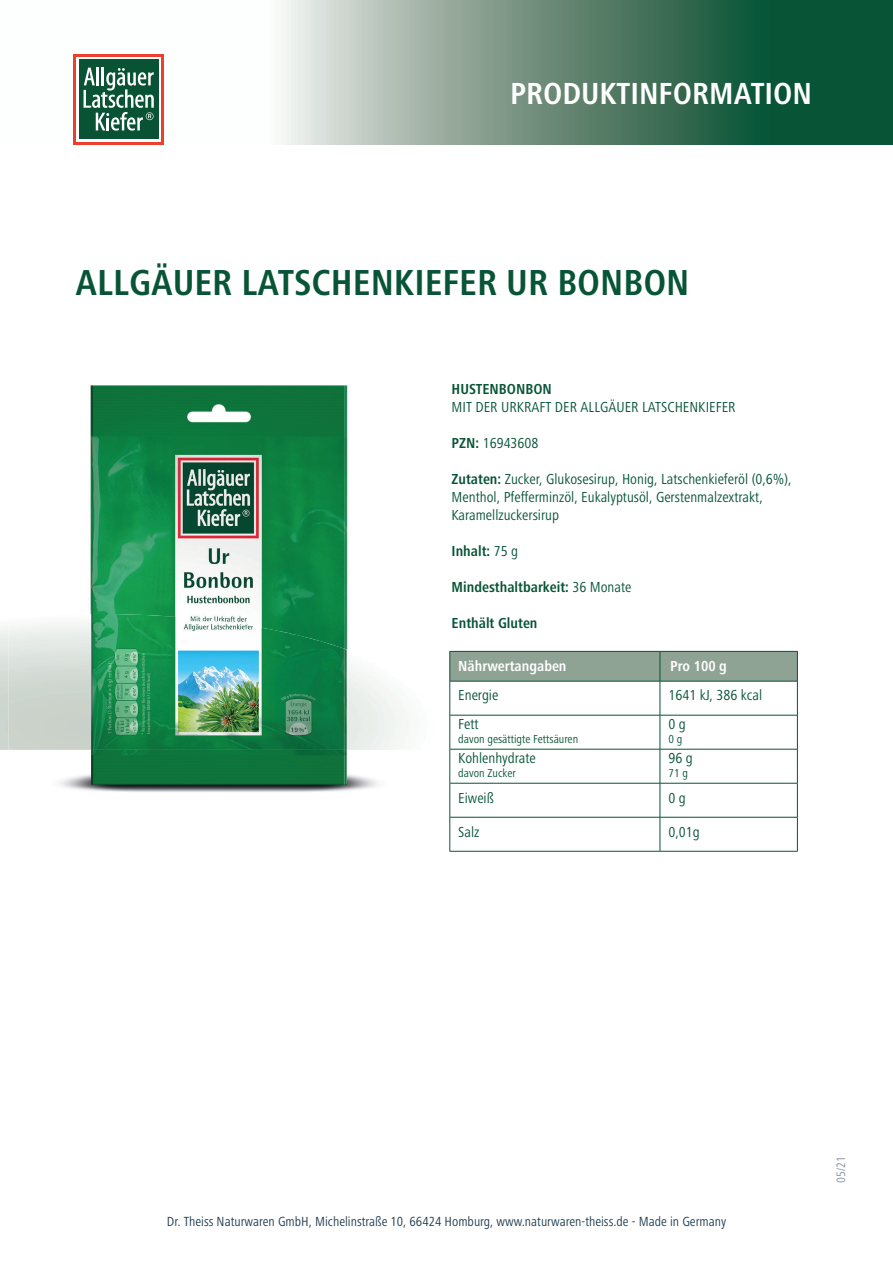
<style>
.page{position:relative;width:893px;height:1263px;background:#fff}
.page>*{position:absolute;margin:0;border:0;box-sizing:border-box;transform-origin:0 0}
.t1{font:700 condensed 37.35px "Frutiger Next LTW1 G";color:#075437}
.t2{font:700 condensed 31.5px "Frutiger Next LTW1 G";color:#fff}
.t3{font:condensed 15px/18px "Frutiger Next LTW1 G";color:#075437}
.t4{font:700 condensed 15px "Frutiger Next LTW1 G";color:#075437}
.t5{font:700 condensed 15px "Frutiger Next LTW1 G";color:#fff}
.t6{font:condensed 13.65px "Frutiger Next LTW1 G";color:#213d50}
.t7{font:condensed 12.6px "Frutiger Next LTW1 G";color:#8491a0}
.t8{font:condensed 12px "Frutiger Next LTW1 G";color:#075437}
.s1{font-weight:700}
.s2{font-weight:400}
</style>
<div class="page">
<svg style="left:73px;top:0;width:820px;height:145px"></svg>
<img style="left:0;top:627px;width:9px;height:123px">
<img style="left:90px;top:385px;width:258px;height:229px">
<img style="left:9px;top:614px;width:398px;height:178px">
<div style="left:73px;top:54px;width:91px;height:90px;background:#ed3f2e"></div>
<svg style="left:76px;top:57px;width:85px;height:84px"></svg>
<div style="left:79px;top:59px;width:79px;height:80px;background:#075334"></div>
<svg style="left:84px;top:67px;width:70px;height:64px"></svg>
<hr style="left:449px;top:681px;width:1px;height:34px;background:#075437">
<hr style="left:797px;top:681px;width:1px;height:34px;background:#075437">
<hr style="left:449px;top:715px;width:1px;height:34px;background:#075437">
<hr style="left:797px;top:715px;width:1px;height:34px;background:#075437">
<hr style="left:449px;top:749px;width:1px;height:34px;background:#075437">
<hr style="left:797px;top:749px;width:1px;height:34px;background:#075437">
<hr style="left:449px;top:783px;width:1px;height:34px;background:#075437">
<hr style="left:797px;top:783px;width:1px;height:34px;background:#075437">
<hr style="left:449px;top:817px;width:1px;height:34px;background:#075437">
<hr style="left:797px;top:817px;width:1px;height:34px;background:#075437">
<hr style="left:449px;top:851px;width:211px;height:1px;background:#075437">
<hr style="left:660px;top:851px;width:138px;height:1px;background:#075437">
<svg style="left:449px;top:651px;width:349px;height:30px;background:#889f90"></svg>
<hr style="left:450px;top:681px;width:210px;height:1px;background:#075437">
<hr style="left:660px;top:681px;width:137px;height:1px;background:#075437">
<hr style="left:660px;top:681px;width:1px;height:34px;background:#075437">
<hr style="left:450px;top:715px;width:210px;height:1px;background:#075437">
<hr style="left:660px;top:715px;width:137px;height:1px;background:#075437">
<hr style="left:660px;top:715px;width:1px;height:34px;background:#075437">
<hr style="left:450px;top:749px;width:210px;height:1px;background:#075437">
<hr style="left:660px;top:749px;width:137px;height:1px;background:#075437">
<hr style="left:660px;top:749px;width:1px;height:34px;background:#075437">
<hr style="left:450px;top:783px;width:210px;height:1px;background:#075437">
<hr style="left:660px;top:783px;width:137px;height:1px;background:#075437">
<hr style="left:660px;top:783px;width:1px;height:34px;background:#075437">
<hr style="left:450px;top:817px;width:210px;height:1px;background:#075437">
<hr style="left:660px;top:817px;width:137px;height:1px;background:#075437">
<hr style="left:660px;top:817px;width:1px;height:34px;background:#075437">
<h2 class="t2" style="left:510px;top:76px;width:304px">PRODUKTINFORMATION</h2>
<h1 class="t1" style="left:75px;top:261px;width:616px">ALLGÄUER LATSCHENKIEFER UR BONBON</h1>
<p class="t4" style="left:452px;top:380px;width:102px">HUSTENBONBON</p>
<p class="t3" style="left:452px;top:398px;width:286px">MIT DER URKRAFT DER ALLGÄUER LATSCHENKIEFER</p>
<p class="t3" style="left:452px;top:434px;width:88px"><span class="s1">PZN:</span> 16943608</p>
<p class="t3" style="left:452px;top:470px;width:341px"><span class="s1">Zutaten:</span> Zucker, Glukosesirup, Honig, Latschenkieferöl (0,6%),<br>Menthol, Pfefferminzöl, Eukalyptusöl, Gerstenmalzextrakt,<br>Karamellzuckersirup</p>
<p class="t4" style="left:452px;top:542px;width:68px">Inhalt: <span class="s2">75 g</span></p>
<p class="t4" style="left:452px;top:578px;width:181px">Mindesthaltbarkeit: <span class="s2">36 Monate</span></p>
<p class="t4" style="left:452px;top:614px;width:87px">Enthält Gluten</p>
<p class="t5" style="left:458px;top:657px;width:110px">Nährwertangaben</p>
<p class="t5" style="left:670px;top:657px;width:58px">Pro 100 g</p>
<p class="t3" style="left:458px;top:686px;width:42px">Energie</p>
<p class="t3" style="left:668px;top:686px;width:95px">1641 kJ, 386 kcal</p>
<p class="t3" style="left:458px;top:715px;width:22px">Fett</p>
<p class="t8" style="left:458px;top:732px;width:121px">davon gesättigte Fettsäuren</p>
<p class="t3" style="left:668px;top:715px;width:19px">0 g</p>
<p class="t8" style="left:668px;top:732px;width:15px">0 g</p>
<p class="t3" style="left:458px;top:749px;width:79px">Kohlenhydrate</p>
<p class="t8" style="left:458px;top:766px;width:59px">davon Zucker</p>
<p class="t3" style="left:668px;top:749px;width:26px">96 g</p>
<p class="t8" style="left:668px;top:766px;width:21px">71 g</p>
<p class="t3" style="left:458px;top:788px;width:37px">Eiweiß</p>
<p class="t3" style="left:668px;top:788px;width:19px">0 g</p>
<p class="t3" style="left:458px;top:822px;width:23px">Salz</p>
<p class="t3" style="left:668px;top:822px;width:33px">0,01g</p>
<p class="t6" style="left:167px;top:1213px;width:561px">Dr. Theiss Naturwaren GmbH, Michelinstraße 10, 66424 Homburg, www.naturwaren-theiss.de - Made in Germany</p>
<p class="t7" style="left:834px;top:1183px;width:28px;rotate:-90deg">05/21</p>
</div>
